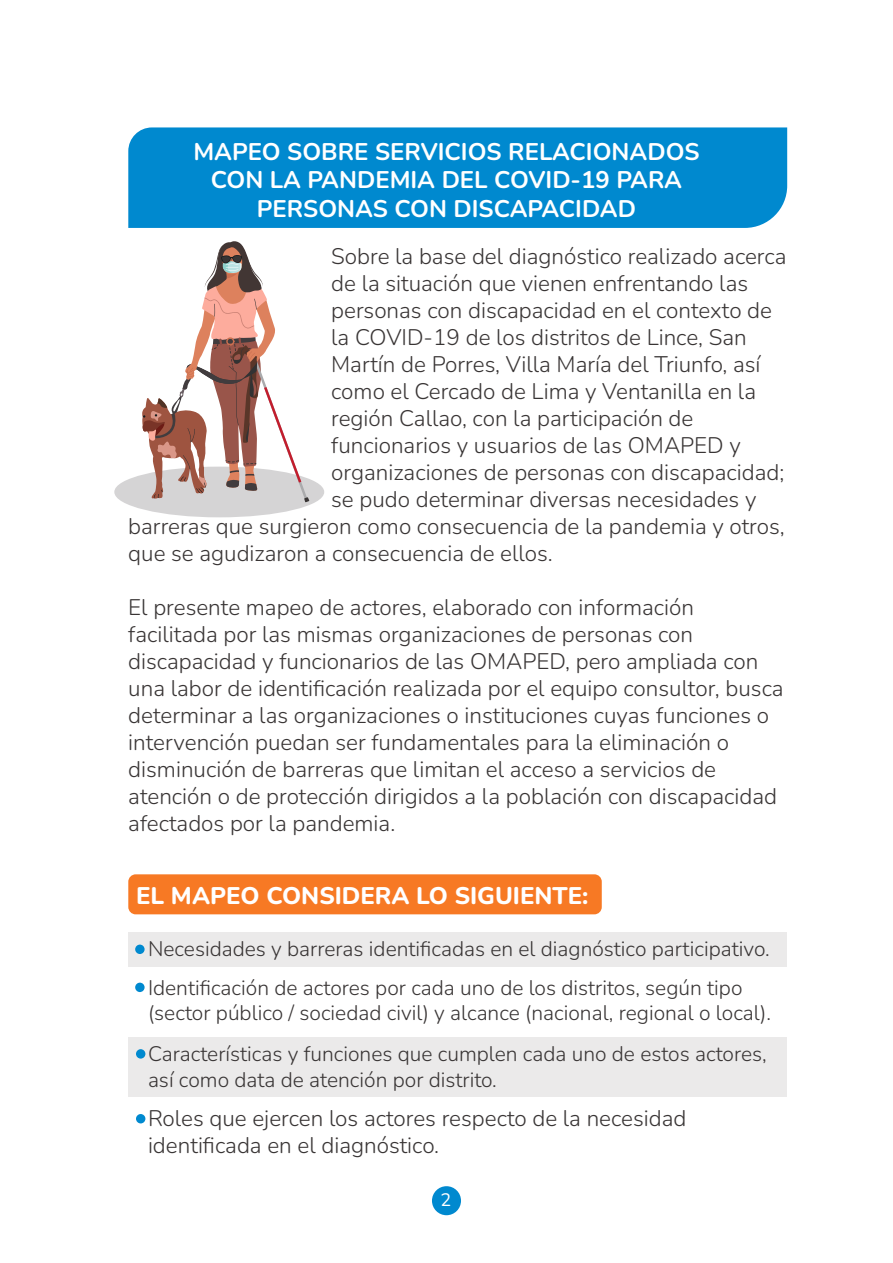
<style>
.page{position:relative;width:893px;height:1263px;background:#fff}
.page>*{position:absolute;margin:0;border:0;box-sizing:border-box;transform-origin:0 0}
.t1{font:700 24px/28.8px "Nunito";color:#fff;text-align:center}
.t2{font:800 24px "Nunito";color:#fff}
.t3{font:300 22.5px/27px "Nunito";color:#393535}
.t4{font:300 21px/38.5px "Nunito";color:#393535}
.t5{font:18px "Nunito";color:#fff}
</style>
<div class="page">
<div style="left:128px;top:932px;width:659px;height:35px;background:#ebeaea"></div>
<div style="left:128px;top:1037px;width:659px;height:59px;background:#ebeaea"></div>
<div style="left:432px;top:1186px;width:29px;height:29px;background:#0089cf;border-radius:50%"></div>
<div style="left:128px;top:127px;width:659px;height:101px;background:#0089cf"></div>
<div style="left:128px;top:874px;width:474px;height:40px;background:#f77924;border-radius:7px"></div>
<div style="left:135px;top:944px;width:10px;height:10px;background:#0089cf;border-radius:50%"></div>
<div style="left:135px;top:983px;width:10px;height:9px;background:#0089cf;border-radius:50%"></div>
<div style="left:136px;top:1049px;width:9px;height:9px;background:#0089cf;border-radius:50%"></div>
<div style="left:136px;top:1114px;width:9px;height:9px;background:#0089cf;border-radius:50%"></div>
<div style="left:114px;top:467px;width:210px;height:50px;background:#d5d4d5;border-radius:50%"></div>
<svg style="left:142px;top:241px;width:167px;height:261px"></svg>
<p class="t1" style="left:193px;top:136px;width:508px">MAPEO SOBRE SERVICIOS RELACIONADOS<br>CON LA PANDEMIA DEL COVID-19 PARA<br>PERSONAS CON DISCAPACIDAD</p>
<p class="t3" style="left:331px;top:242px;width:457px">Sobre la base del diagnóstico realizado acerca</p>
<p class="t3" style="left:331px;top:269px;width:418px">de la situación que vienen enfrentando las</p>
<p class="t3" style="left:331px;top:296px;width:442px">personas con discapacidad en el contexto de</p>
<p class="t3" style="left:331px;top:323px;width:417px">la COVID-19 de los distritos de Lince, San</p>
<p class="t3" style="left:331px;top:350px;width:431px">Martín de Porres, Villa María del Triunfo, así</p>
<p class="t3" style="left:331px;top:377px;width:426px">como el Cercado de Lima y Ventanilla en la</p>
<p class="t3" style="left:331px;top:404px;width:364px">región Callao, con la participación de</p>
<p class="t3" style="left:331px;top:431px;width:411px">funcionarios y usuarios de las OMAPED y</p>
<p class="t3" style="left:331px;top:458px;width:455px">organizaciones de personas con discapacidad;</p>
<p class="t3" style="left:331px;top:485px;width:427px">se pudo determinar diversas necesidades y</p>
<p class="t3" style="left:128px;top:512px;width:658px">barreras que surgieron como consecuencia de la pandemia y otros,</p>
<p class="t3" style="left:128px;top:539px;width:426px">que se agudizaron a consecuencia de ellos.</p>
<p class="t3" style="left:128px;top:593px;width:657px">El presente mapeo de actores, elaborado con información facilitada por las mismas organizaciones de personas con discapacidad y funcionarios de las OMAPED, pero ampliada con una labor de identificación realizada por el equipo consultor, busca determinar a las organizaciones o instituciones cuyas funciones o intervención puedan ser fundamentales para la eliminación o disminución de barreras que limitan el acceso a servicios de atención o de protección dirigidos a la población con discapacidad afectados por la pandemia.</p>
<p class="t2" style="left:136px;top:879px;width:454px">EL MAPEO CONSIDERA LO SIGUIENTE:</p>
<p class="t4" style="left:148px;top:929px;width:623px">Necesidades y barreras identificadas en el diagnóstico participativo.<br>Identificación de actores por cada uno de los distritos, según tipo</p>
<p class="t4" style="left:148px;top:991px;width:624px;line-height:41.5px">(sector público / sociedad civil) y alcance (nacional, regional o local).<br>Características y funciones que cumplen cada uno de estos actores,</p>
<p class="t4" style="left:148px;top:1059px;width:350px">así como data de atención por distrito.</p>
<p class="t3" style="left:148px;top:1104px;width:540px">Roles que ejercen los actores respecto de la necesidad identificada en el diagnóstico.</p>
<p class="t5" style="left:440px;top:1187px;width:12px">2</p>
</div>
